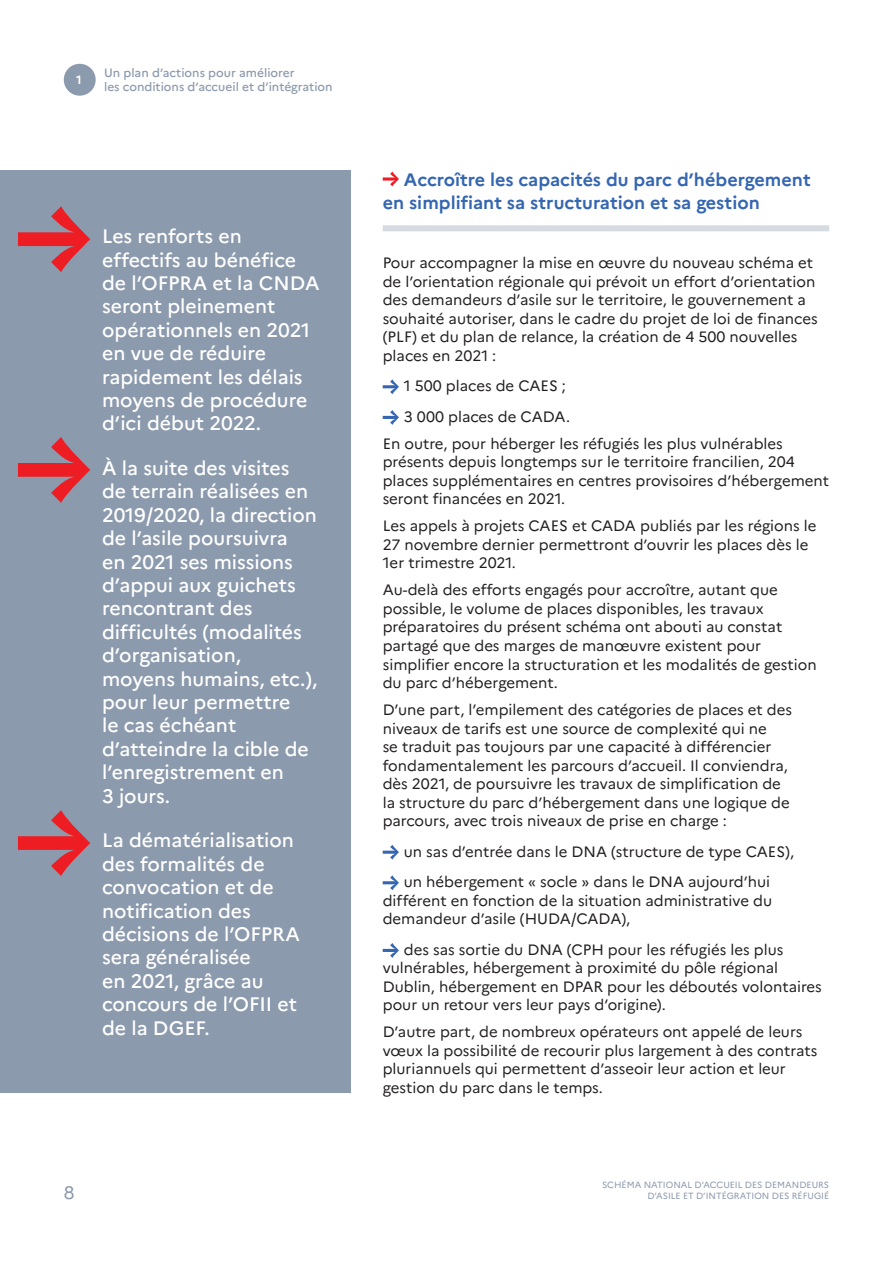
<style>
.page{position:relative;width:893px;height:1263px;background:#fff}
.page>*{position:absolute;margin:0;border:0;box-sizing:border-box;transform-origin:0 0}
.t1{font:500 19.5px/23.4px "Marianne";color:#fff}
.t2{font:700 18px/22px "Marianne";color:#3566b1}
.t3{font:18px "Marianne";color:#8c9aad}
.t4{font:15px/18.5px "Marianne";color:#231f20}
.t5{font:500 12px/14.4px "Marianne";color:#8c9aad}
.t6{font:700 12px "Marianne";color:#fff}
.t7{font:9px/10.8px "Marianne";color:#8c9aad;text-align:right}
</style>
<div class="page">
<div style="left:64px;top:64px;width:32px;height:32px;background:#8c9aad;border-radius:50%"></div>
<div style="left:383px;top:225px;width:446px;height:6px;background:#d6dae1"></div>
<svg style="left:383px;top:172px;width:16px;height:14px"></svg>
<svg style="left:383px;top:379px;width:16px;height:15px"></svg>
<svg style="left:383px;top:410px;width:16px;height:15px"></svg>
<svg style="left:383px;top:845px;width:16px;height:14px"></svg>
<svg style="left:383px;top:875px;width:16px;height:15px"></svg>
<svg style="left:383px;top:943px;width:16px;height:15px"></svg>
<div style="left:0;top:170px;width:351px;height:923px;background:#8c9aad"></div>
<svg style="left:18px;top:206px;width:72px;height:66px"></svg>
<svg style="left:18px;top:437px;width:72px;height:66px"></svg>
<svg style="left:18px;top:810px;width:72px;height:66px"></svg>
<p class="t6" style="left:76px;top:72px;width:7px">1</p>
<p class="t5" style="left:104px;top:65px;width:230px">Un plan d’actions pour améliorer<br>les conditions d’accueil et d’intégration</p>
<h1 class="t1" style="left:102px;top:224px;width:219px">Les renforts en effectifs au bénéfice de l’OFPRA et la CNDA seront pleinement opérationnels en 2021 en vue de réduire rapidement les délais moyens de procédure d’ici début 2022.</h1>
<p class="t1" style="left:102px;top:456px;width:217px">À la suite des visites de terrain réalisées en<br>2019/2020, la direction de l’asile poursuivra<br>en 2021 ses missions d’appui aux guichets rencontrant des difficultés (modalités d’organisation, moyens humains, etc.), pour leur permettre<br>le cas échéant d’atteindre la cible de l’enregistrement en<br>3 jours.</p>
<h1 class="t1" style="left:102px;top:828px;width:199px">La dématérialisation des formalités de convocation et de notification des décisions de l’OFPRA sera généralisée<br>en 2021, grâce au concours de l’OFII et de la DGEF.</h1>
<p class="t2" style="left:383px;top:169px;width:429px;text-indent:21px">Accroître les capacités du parc d’hébergement en simplifiant sa structuration et sa gestion</p>
<p class="t4" style="left:383px;top:253px;width:436px">Pour accompagner la mise en œuvre du nouveau schéma et de l’orientation régionale qui prévoit un effort d’orientation des demandeurs d’asile sur le territoire, le gouvernement a souhaité autoriser, dans le cadre du projet de loi de finances (PLF) et du plan de relance, la création de 4 500 nouvelles places en 2021 :</p>
<p class="t4" style="left:404px;top:370px;width:168px;line-height:30.6px">1 500 places de CAES ;<br>3 000 places de CADA.</p>
<p class="t4" style="left:383px;top:434px;width:448px">En outre, pour héberger les réfugiés les plus vulnérables présents depuis longtemps sur le territoire francilien, 204 places supplémentaires en centres provisoires d’hébergement seront financées en 2021.</p>
<p class="t4" style="left:383px;top:517px;width:435px">Les appels à projets CAES et CADA publiés par les régions le<br>27 novembre dernier permettront d’ouvrir les places dès le<br>1er trimestre 2021.</p>
<p class="t4" style="left:383px;top:581px;width:435px">Au-delà des efforts engagés pour accroître, autant que possible, le volume de places disponibles, les travaux préparatoires du présent schéma ont abouti au constat partagé que des marges de manœuvre existent pour simplifier encore la structuration et les modalités de gestion du parc d’hébergement.</p>
<p class="t4" style="left:383px;top:700px;width:411px">D’une part, l’empilement des catégories de places et des niveaux de tarifs est une source de complexité qui ne<br>se traduit pas toujours par une capacité à différencier fondamentalement les parcours d’accueil. Il conviendra, dès 2021, de poursuivre les travaux de simplification de la structure du parc d’hébergement dans une logique de parcours, avec trois niveaux de prise en charge :</p>
<p class="t4" style="left:404px;top:836px;width:392px;line-height:30.6px">un sas d’entrée dans le DNA (structure de type CAES), un hébergement « socle » dans le DNA aujourd’hui</p>
<p class="t4" style="left:383px;top:891px;width:391px">différent en fonction de la situation administrative du demandeur d’asile (HUDA/CADA),</p>
<p class="t4" style="left:383px;top:940px;width:441px;text-indent:21px">des sas sortie du DNA (CPH pour les réfugiés les plus vulnérables, hébergement à proximité du pôle régional Dublin, hébergement en DPAR pour les déboutés volontaires pour un retour vers leur pays d’origine).</p>
<p class="t4" style="left:383px;top:1023px;width:436px">D’autre part, de nombreux opérateurs ont appelé de leurs vœux la possibilité de recourir plus largement à des contrats pluriannuels qui permettent d’asseoir leur action et leur gestion du parc dans le temps.</p>
<p class="t3" style="left:64px;top:1182px;width:12px">8</p>
<p class="t7" style="left:602px;top:1180px;width:229px">SCHÉMA NATIONAL D’ACCUEIL DES DEMANDEURS<br>D’ASILE ET D’INTÉGRATION DES RÉFUGIÉ</p>
</div>
